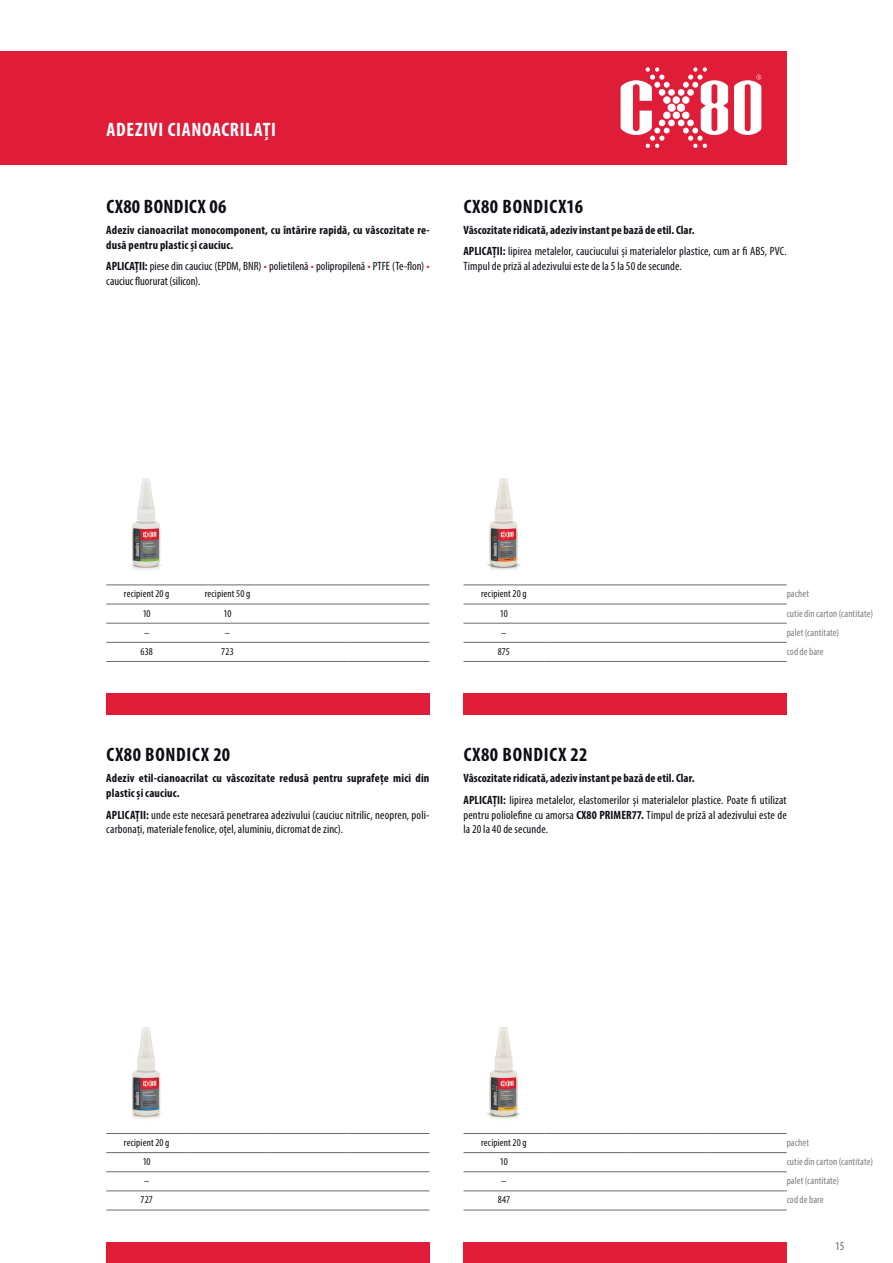
<style>
.page{position:relative;width:893px;height:1263px;background:#fff}
.page>*{position:absolute;margin:0;border:0;box-sizing:border-box;transform-origin:0 0}
.NAZWA_HANDLOWA{font:700 condensed 19.5px "Myriad Pro";letter-spacing:.035em;color:#0e0c14}
.NAZWA_HANDLOWA-2{font:700 condensed 19.5px "Myriad Pro";letter-spacing:.035em;color:#fff}
.wypunktowanie{font:condensed 12px/14.9px "Myriad Pro";letter-spacing:.01em;color:#0e0c14}
.opis{font:700 condensed 12px/14.9px "Myriad Pro";letter-spacing:.015em;color:#0e0c14}
.t1{font:condensed 12px "Myriad Pro";color:#666b6d}
.t2{font:condensed 10.5px/19.2px "Myriad Pro";letter-spacing:.005em;color:#7d8183}
.dane_w_tabeli{font:condensed 10.5px "Myriad Pro";letter-spacing:.015em;color:#0e0c14}
.s1{font-weight:700}
.s2{color:#df1d39}
</style>
<div class="page">
<div style="left:106px;top:1242px;width:323px;height:21px;background:#df1d39"></div>
<div style="left:106px;top:693px;width:323px;height:21px;background:#df1d39"></div>
<div style="left:463px;top:1242px;width:324px;height:21px;background:#df1d39"></div>
<div style="left:463px;top:693px;width:324px;height:21px;background:#df1d39"></div>
<div style="left:0;top:51px;width:787px;height:113px;background:#df1d39"></div>
<svg style="left:621px;top:67px;width:140px;height:81px"></svg>
<img style="left:487px;top:478px;width:34px;height:92px">
<hr style="left:463px;top:623px;width:81px;height:1px;background:#666b6d">
<hr style="left:544px;top:623px;width:81px;height:1px;background:#666b6d">
<hr style="left:625px;top:623px;width:81px;height:1px;background:#666b6d">
<hr style="left:706px;top:623px;width:81px;height:1px;background:#666b6d">
<hr style="left:463px;top:642px;width:81px;height:1px;background:#666b6d">
<hr style="left:544px;top:642px;width:81px;height:1px;background:#666b6d">
<hr style="left:625px;top:642px;width:81px;height:1px;background:#666b6d">
<hr style="left:706px;top:642px;width:81px;height:1px;background:#666b6d">
<hr style="left:463px;top:661px;width:81px;height:1px;background:#666b6d">
<hr style="left:544px;top:661px;width:81px;height:1px;background:#666b6d">
<hr style="left:625px;top:661px;width:81px;height:1px;background:#666b6d">
<hr style="left:706px;top:661px;width:81px;height:1px;background:#666b6d">
<hr style="left:463px;top:585px;width:81px;height:1px;background:#666b6d">
<hr style="left:544px;top:585px;width:81px;height:1px;background:#666b6d">
<hr style="left:625px;top:585px;width:81px;height:1px;background:#666b6d">
<hr style="left:706px;top:585px;width:81px;height:1px;background:#666b6d">
<hr style="left:463px;top:604px;width:81px;height:1px;background:#666b6d">
<hr style="left:544px;top:604px;width:81px;height:1px;background:#666b6d">
<hr style="left:625px;top:604px;width:81px;height:1px;background:#666b6d">
<hr style="left:706px;top:604px;width:81px;height:1px;background:#666b6d">
<img style="left:131px;top:478px;width:30px;height:92px">
<hr style="left:106px;top:623px;width:81px;height:1px;background:#666b6d">
<hr style="left:187px;top:623px;width:81px;height:1px;background:#666b6d">
<hr style="left:268px;top:623px;width:81px;height:1px;background:#666b6d">
<hr style="left:349px;top:623px;width:80px;height:1px;background:#666b6d">
<hr style="left:106px;top:642px;width:81px;height:1px;background:#666b6d">
<hr style="left:187px;top:642px;width:81px;height:1px;background:#666b6d">
<hr style="left:268px;top:642px;width:81px;height:1px;background:#666b6d">
<hr style="left:349px;top:642px;width:80px;height:1px;background:#666b6d">
<hr style="left:106px;top:661px;width:81px;height:1px;background:#666b6d">
<hr style="left:187px;top:661px;width:81px;height:1px;background:#666b6d">
<hr style="left:268px;top:661px;width:81px;height:1px;background:#666b6d">
<hr style="left:349px;top:661px;width:80px;height:1px;background:#666b6d">
<hr style="left:106px;top:585px;width:81px;height:1px;background:#666b6d">
<hr style="left:187px;top:585px;width:81px;height:1px;background:#666b6d">
<hr style="left:268px;top:585px;width:81px;height:1px;background:#666b6d">
<hr style="left:349px;top:585px;width:80px;height:1px;background:#666b6d">
<hr style="left:106px;top:604px;width:81px;height:1px;background:#666b6d">
<hr style="left:187px;top:604px;width:81px;height:1px;background:#666b6d">
<hr style="left:268px;top:604px;width:81px;height:1px;background:#666b6d">
<hr style="left:349px;top:604px;width:80px;height:1px;background:#666b6d">
<img style="left:487px;top:1027px;width:34px;height:92px">
<hr style="left:463px;top:1171px;width:81px;height:1px;background:#666b6d">
<hr style="left:544px;top:1171px;width:81px;height:1px;background:#666b6d">
<hr style="left:625px;top:1171px;width:81px;height:1px;background:#666b6d">
<hr style="left:706px;top:1171px;width:81px;height:1px;background:#666b6d">
<hr style="left:463px;top:1190px;width:81px;height:1px;background:#666b6d">
<hr style="left:544px;top:1190px;width:81px;height:1px;background:#666b6d">
<hr style="left:625px;top:1190px;width:81px;height:1px;background:#666b6d">
<hr style="left:706px;top:1190px;width:81px;height:1px;background:#666b6d">
<hr style="left:463px;top:1210px;width:81px;height:1px;background:#666b6d">
<hr style="left:544px;top:1210px;width:81px;height:1px;background:#666b6d">
<hr style="left:625px;top:1210px;width:81px;height:1px;background:#666b6d">
<hr style="left:706px;top:1210px;width:81px;height:1px;background:#666b6d">
<hr style="left:463px;top:1133px;width:81px;height:1px;background:#666b6d">
<hr style="left:544px;top:1133px;width:81px;height:1px;background:#666b6d">
<hr style="left:625px;top:1133px;width:81px;height:1px;background:#666b6d">
<hr style="left:706px;top:1133px;width:81px;height:1px;background:#666b6d">
<hr style="left:463px;top:1152px;width:81px;height:1px;background:#666b6d">
<hr style="left:544px;top:1152px;width:81px;height:1px;background:#666b6d">
<hr style="left:625px;top:1152px;width:81px;height:1px;background:#666b6d">
<hr style="left:706px;top:1152px;width:81px;height:1px;background:#666b6d">
<img style="left:131px;top:1027px;width:30px;height:92px">
<hr style="left:106px;top:1171px;width:81px;height:1px;background:#666b6d">
<hr style="left:187px;top:1171px;width:81px;height:1px;background:#666b6d">
<hr style="left:268px;top:1171px;width:81px;height:1px;background:#666b6d">
<hr style="left:349px;top:1171px;width:80px;height:1px;background:#666b6d">
<hr style="left:106px;top:1190px;width:81px;height:1px;background:#666b6d">
<hr style="left:187px;top:1190px;width:81px;height:1px;background:#666b6d">
<hr style="left:268px;top:1190px;width:81px;height:1px;background:#666b6d">
<hr style="left:349px;top:1190px;width:80px;height:1px;background:#666b6d">
<hr style="left:106px;top:1210px;width:81px;height:1px;background:#666b6d">
<hr style="left:187px;top:1210px;width:81px;height:1px;background:#666b6d">
<hr style="left:268px;top:1210px;width:81px;height:1px;background:#666b6d">
<hr style="left:349px;top:1210px;width:80px;height:1px;background:#666b6d">
<hr style="left:106px;top:1133px;width:81px;height:1px;background:#666b6d">
<hr style="left:187px;top:1133px;width:81px;height:1px;background:#666b6d">
<hr style="left:268px;top:1133px;width:81px;height:1px;background:#666b6d">
<hr style="left:349px;top:1133px;width:80px;height:1px;background:#666b6d">
<hr style="left:106px;top:1152px;width:81px;height:1px;background:#666b6d">
<hr style="left:187px;top:1152px;width:81px;height:1px;background:#666b6d">
<hr style="left:268px;top:1152px;width:81px;height:1px;background:#666b6d">
<hr style="left:349px;top:1152px;width:80px;height:1px;background:#666b6d">
<p class="NAZWA_HANDLOWA-2" style="left:106px;top:117px;width:171px">ADEZIVI CIANOACRILAȚI</p>
<p class="NAZWA_HANDLOWA" style="left:106px;top:194px;width:121px">CX80 BONDICX 06</p>
<p class="opis" style="left:106px;top:222px;width:325px">Adeziv cianoacrilat monocomponent, cu întărire rapidă, cu vâscozitate re&shy;dusă pentru plastic și cauciuc.</p>
<p class="wypunktowanie" style="left:106px;top:258px;width:325px"><span class="s1">APLICAȚII:</span> piese din cauciuc (EPDM, BNR) <span class="s2">•</span> polietilenă <span class="s2">•</span> polipropilenă <span class="s2">•</span> PTFE (Te-flon) <span class="s2">• </span>cauciuc fluorurat (silicon).</p>
<p class="NAZWA_HANDLOWA" style="left:464px;top:194px;width:121px">CX80 BONDICX16</p>
<p class="opis" style="left:463px;top:222px;width:233px">Vâscozitate ridicată, adeziv instant pe bază de etil. Clar.</p>
<p class="wypunktowanie" style="left:463px;top:244px;width:325px"><span class="s1">APLICAȚII:</span> lipirea metalelor, cauciucului și materialelor plastice, cum ar fi ABS, PVC.<br>Timpul de priză al adezivului este de la 5 la 50 de secunde.</p>
<p class="dane_w_tabeli" style="left:124px;top:588px;width:47px">recipient 20 g</p>
<p class="dane_w_tabeli" style="left:205px;top:588px;width:47px">recipient 50 g</p>
<p class="dane_w_tabeli" style="left:143px;top:607px;width:9px">10</p>
<p class="dane_w_tabeli" style="left:223px;top:607px;width:9px">10</p>
<p class="dane_w_tabeli" style="left:144px;top:626px;width:7px">–</p>
<p class="dane_w_tabeli" style="left:225px;top:626px;width:7px">–</p>
<p class="dane_w_tabeli" style="left:141px;top:645px;width:14px">638</p>
<p class="dane_w_tabeli" style="left:221px;top:645px;width:14px">723</p>
<p class="dane_w_tabeli" style="left:481px;top:588px;width:47px">recipient 20 g</p>
<p class="dane_w_tabeli" style="left:500px;top:607px;width:9px">10</p>
<p class="dane_w_tabeli" style="left:501px;top:626px;width:7px">–</p>
<p class="dane_w_tabeli" style="left:498px;top:645px;width:14px">875</p>
<p class="t2" style="left:787px;top:584px;width:88px">pachet<br>cutie din carton (cantitate) palet (cantitate)<br>cod de bare</p>
<p class="NAZWA_HANDLOWA" style="left:106px;top:742px;width:125px">CX80 BONDICX 20</p>
<p class="opis" style="left:106px;top:771px;width:325px">Adeziv etil-cianoacrilat cu vâscozitate redusă pentru suprafețe mici din plastic și cauciuc.</p>
<p class="wypunktowanie" style="left:106px;top:807px;width:325px"><span class="s1">APLICAȚII:</span> unde este necesară penetrarea adezivului (cauciuc nitrilic, neopren, poli&shy;carbonați, materiale fenolice, oțel, aluminiu, dicromat de zinc).</p>
<p class="NAZWA_HANDLOWA" style="left:464px;top:742px;width:125px">CX80 BONDICX 22</p>
<p class="opis" style="left:463px;top:771px;width:233px">Vâscozitate ridicată, adeziv instant pe bază de etil. Clar.</p>
<p class="wypunktowanie" style="left:463px;top:792px;width:325px;text-align:justify"><span class="s1">APLICAȚII:</span> lipirea metalelor, elastomerilor și materialelor plastice. Poate fi utilizat pentru poliolefine cu amorsa <span class="s1">CX80 PRIMER77.</span> Timpul de priză al adezivului este de la 20 la 40 de secunde.</p>
<p class="dane_w_tabeli" style="left:124px;top:1136px;width:47px">recipient 20 g</p>
<p class="dane_w_tabeli" style="left:143px;top:1155px;width:9px">10</p>
<p class="dane_w_tabeli" style="left:144px;top:1174px;width:7px">–</p>
<p class="dane_w_tabeli" style="left:141px;top:1193px;width:14px">727</p>
<p class="dane_w_tabeli" style="left:481px;top:1136px;width:47px">recipient 20 g</p>
<p class="dane_w_tabeli" style="left:500px;top:1155px;width:9px">10</p>
<p class="dane_w_tabeli" style="left:501px;top:1174px;width:7px">–</p>
<p class="dane_w_tabeli" style="left:498px;top:1193px;width:14px">847</p>
<p class="t2" style="left:787px;top:1133px;width:88px">pachet<br>cutie din carton (cantitate) palet (cantitate)<br>cod de bare</p>
<p class="t1" style="left:835px;top:1239px;width:11px">15</p>
</div>
